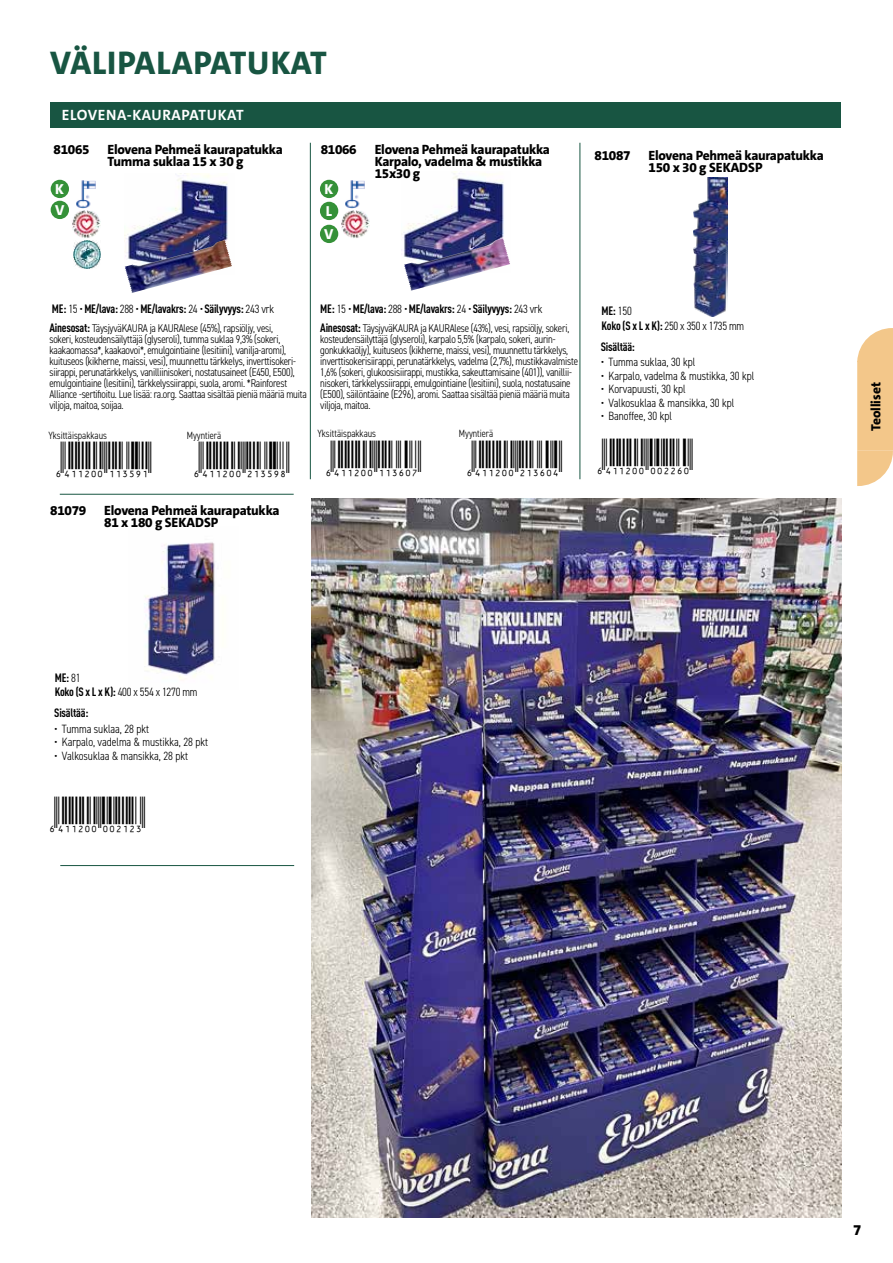
<style>
.page{position:relative;width:893px;height:1263px;background:#fff}
.page>*{position:absolute;margin:0;border:0;box-sizing:border-box;transform-origin:0 0}
.t1{font:36px "Viisas EAN Melko Matala";color:#000}
.t2{font:800 33px "The Sans C5";letter-spacing:.02em;color:#185542}
.t3{font:700 15px "The Sans C5";letter-spacing:.03em;color:#fff}
.t4{font:800 15px "The Sans C5";color:#000}
.t5{font:800 14.55px/22.5px "The Sans C5";color:#fff;text-align:justify}
.t6{font:800 13.5px/12px "The Sans C5";letter-spacing:-.02em;color:#000}
.t7{font:800 13.5px "The Sans C5";color:#000}
.t8{font:300 condensed 12px "DIN2014";color:#000}
.t9{font:700 condensed 12px "DIN Pro";letter-spacing:-.02em;color:#000}
.t10{font:300 condensed 12px "DIN2014";letter-spacing:-.02em;color:#000}
.t11{font:300 condensed 11.25px/10.9px "DIN2014";letter-spacing:-.02em;color:#000}
.t12{font:300 condensed 10.5px "DIN2014";color:#000}
.s1{font-family:"DIN2014";font-weight:300}
.s2{font-family:"DIN Pro";font-weight:700;font-size:12px}
.s3{font-family:"DIN Pro";font-weight:700}
</style>
<div class="page">
<div style="left:50px;top:102px;width:791px;height:26px;background:#185542"></div>
<img style="left:401px;top:171px;width:109px;height:102px">
<svg style="left:492px;top:238px;width:11px;height:6px"></svg>
<img style="left:341px;top:210px;width:20px;height:28px">
<img style="left:345px;top:180px;width:20px;height:29px">
<div style="left:320px;top:180px;width:18px;height:18px;background:#359138;border-radius:50%"></div>
<div style="left:320px;top:202px;width:18px;height:18px;background:#359138;border-radius:50%"></div>
<div style="left:320px;top:225px;width:18px;height:18px;background:#359138;border-radius:50%"></div>
<img style="left:125px;top:173px;width:107px;height:101px">
<svg style="left:213px;top:240px;width:12px;height:6px"></svg>
<img style="left:71px;top:210px;width:19px;height:28px">
<img style="left:76px;top:180px;width:20px;height:29px">
<img style="left:73px;top:241px;width:27px;height:27px">
<div style="left:51px;top:180px;width:18px;height:18px;background:#359138;border-radius:50%"></div>
<div style="left:51px;top:201px;width:18px;height:18px;background:#359138;border-radius:50%"></div>
<img style="left:312px;top:498px;width:530px;height:719px">
<img style="left:693px;top:177px;width:35px;height:139px">
<hr style="left:310px;top:143px;width:1px;height:336px;background:#185542">
<hr style="left:580px;top:143px;width:1px;height:336px;background:#185542">
<hr style="left:60px;top:494px;width:234px;height:1px;background:#185542">
<hr style="left:60px;top:865px;width:234px;height:1px;background:#185542">
<img style="left:144px;top:542px;width:71px;height:138px">
<svg style="left:857px;top:328px;width:36px;height:158px;background:#f4cc95"></svg>
<h2 class="t2" style="left:50px;top:42px;width:278px">VÄLIPALAPATUKAT</h2>
<h3 class="t3" style="left:62px;top:106px;width:183px">ELOVENA-KAURAPATUKAT</h3>
<p class="t6" style="left:54px;top:144px;width:38px">81065</p>
<p class="t6" style="left:108px;top:144px;width:177px">Elovena Pehmeä kaurapatukka<br>Tumma suklaa 15 x 30 g</p>
<p class="t5" style="left:55px;top:179px;width:11px;line-height:21px">K<br>V</p>
<p class="t6" style="left:321px;top:144px;width:38px">81066</p>
<p class="t6" style="left:375px;top:144px;width:177px">Elovena Pehmeä kaurapatukka<br>Karpalo, vadelma &amp; mustikka<br>15x30 g</p>
<p class="t5" style="left:324px;top:178px;width:11px">K L V</p>
<p class="t6" style="left:594px;top:149px;width:38px">81087</p>
<p class="t6" style="left:648px;top:149px;width:177px">Elovena Pehmeä kaurapatukka<br>150 x 30 g SEKADSP</p>
<p class="t9" style="left:52px;top:300px;width:224px">ME: <span class="s1">15 •</span> ME/lava: <span class="s1">288 •</span> ME/lavakrs: <span class="s1">24 •</span> Säilyvyys: <span class="s1">243 vrk</span></p>
<p class="t11" style="left:49px;top:323px;width:259px"><span class="s2">Ainesosat:</span> TäysjyväKAURA ja KAURAlese (45%), rapsiöljy, vesi,<br>sokeri, kosteudensäilyttäjä (glyseroli), tumma suklaa 9,3% (sokeri, kaakaomassa*, kaakaovoi*, emulgointiaine (lesitiini), vanilja-aromi), kuituseos (kikherne, maissi, vesi), muunnettu tärkkelys, inverttisokeri&shy;siirappi, perunatärkkelys, vanilliinisokeri, nostatusaineet (E450, E500), emulgointiaine (lesitiini), tärkkelyssiirappi, suola, aromi. *Rainforest Alliance -sertifioitu. Lue lisää: ra.org. Saattaa sisältää pieniä määriä muita viljoja, maitoa, soijaa.</p>
<h1 class="t1" style="left:54px;top:441px;width:99px">*6411200113591*</h1>
<p class="t12" style="left:48px;top:429px;width:60px">Yksittäispakkaus</p>
<p class="t12" style="left:187px;top:429px;width:36px">Myyntierä</p>
<h1 class="t1" style="left:192px;top:441px;width:99px">*6411200213598*</h1>
<p class="t9" style="left:320px;top:300px;width:224px">ME: <span class="s1">15 •</span> ME/lava: <span class="s1">288 •</span> ME/lavakrs: <span class="s1">24 •</span> Säilyvyys: <span class="s1">243 vrk</span></p>
<p class="t11" style="left:320px;top:323px;width:259px"><span class="s2">Ainesosat:</span> TäysjyväKAURA ja KAURAlese (43%), vesi, rapsiöljy, sokeri, kosteudensäilyttäjä (glyseroli), karpalo 5,5% (karpalo, sokeri, aurin&shy;gonkukkaöljy), kuituseos (kikherne, maissi, vesi), muunnettu tärkkelys, inverttisokerisiirappi, perunatärkkelys, vadelma (2,7%), mustikkavalmiste 1,6% (sokeri, glukoosisiirappi, mustikka, sakeuttamisaine (401)), vanillii&shy;nisokeri, tärkkelyssiirappi, emulgointiaine (lesitiini), suola, nostatusaine (E500), säilöntäaine (E296), aromi. Saattaa sisältää pieniä määriä muita viljoja, maitoa.</p>
<h1 class="t1" style="left:465px;top:440px;width:99px">*6411200213604*</h1>
<p class="t12" style="left:317px;top:427px;width:60px">Yksittäispakkaus</p>
<p class="t12" style="left:459px;top:427px;width:36px">Myyntierä</p>
<h1 class="t1" style="left:324px;top:440px;width:99px">*6411200113607*</h1>
<p class="t9" style="left:601px;top:302px;width:32px">ME: <span class="s1">150</span></p>
<p class="t10" style="left:601px;top:318px;width:144px"><span class="s3">Koko (S x L x K):</span> 250 x 350 x 1735 mm</p>
<p class="t9" style="left:601px;top:337px;width:36px">Sisältää:</p>
<p class="t8" style="left:601px;top:355px;width:96px">• Tumma suklaa, 30 kpl</p>
<p class="t8" style="left:601px;top:368px;width:155px">• Karpalo, vadelma &amp; mustikka, 30 kpl</p>
<p class="t8" style="left:601px;top:382px;width:86px">• Korvapuusti, 30 kpl</p>
<p class="t8" style="left:601px;top:395px;width:135px">• Valkosuklaa &amp; mansikka, 30 kpl</p>
<p class="t8" style="left:601px;top:409px;width:73px">• Banoffee, 30 kpl</p>
<h1 class="t1" style="left:595px;top:438px;width:99px">*6411200002260*</h1>
<p class="t6" style="left:50px;top:505px;width:38px">81079</p>
<p class="t6" style="left:104px;top:505px;width:177px">Elovena Pehmeä kaurapatukka<br>81 x 180 g SEKADSP</p>
<p class="t7" style="left:867px;top:431px;width:51px;rotate:-90deg">Teolliset</p>
<p class="t9" style="left:55px;top:668px;width:27px">ME: <span class="s1">81</span></p>
<p class="t10" style="left:55px;top:685px;width:144px"><span class="s3">Koko (S x L x K):</span> 400 x 554 x 1270 mm</p>
<p class="t9" style="left:54px;top:704px;width:36px">Sisältää:</p>
<p class="t8" style="left:54px;top:721px;width:96px">• Tumma suklaa, 28 pkt</p>
<p class="t8" style="left:54px;top:735px;width:155px">• Karpalo, vadelma &amp; mustikka, 28 pkt</p>
<p class="t8" style="left:54px;top:748px;width:135px">• Valkosuklaa &amp; mansikka, 28 pkt</p>
<h1 class="t1" style="left:48px;top:796px;width:99px">*6411200002123*</h1>
<h3 class="t4" style="left:853px;top:1220px;width:10px">7</h3>
</div>
